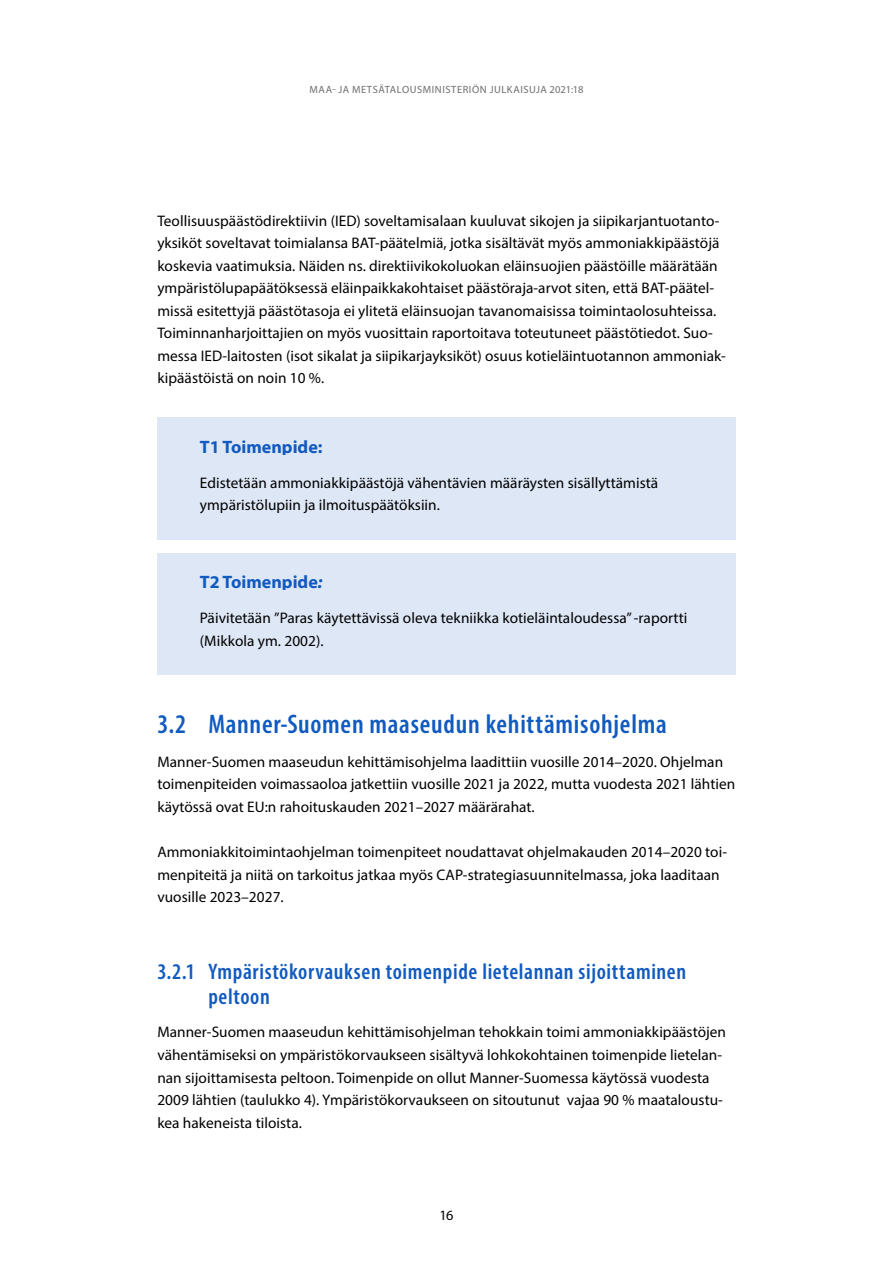
<style>
.page{position:relative;width:893px;height:1263px;background:#fff}
.page>*{position:absolute;margin:0;border:0;box-sizing:border-box;transform-origin:0 0}
.Otsikko_2{font:600 condensed 27px "Myriad Pro";letter-spacing:.025em;color:#115ac0}
.Otsikko_3{font:600 condensed 22.5px/25.5px "Myriad Pro";letter-spacing:.03em;color:#115ac0}
.laatikko-otsikko{font:700 18px "Myriad Pro";color:#115ac0}
._01_Leipä{font:15.3px/22.5px "Myriad Pro";letter-spacing:.005em;color:#000}
.Laatikkoteksti{font:15.3px/22.5px "Myriad Pro";letter-spacing:.005em;color:#000}
.t1{font:14.25px "Myriad Pro";color:#000}
.t2{font:10.5px "Myriad Pro";letter-spacing:.015em;color:#6e6e6d}
.s1{font-style:italic}
</style>
<div class="page">
<div style="left:157px;top:418px;width:579px;height:52px;background:#dee7f6"></div>
<div style="left:157px;top:455px;width:579px;height:85px;background:#dee7f6"></div>
<div style="left:157px;top:553px;width:579px;height:52px;background:#dee7f6"></div>
<div style="left:157px;top:590px;width:579px;height:85px;background:#dee7f6"></div>
<p class="t2" style="left:310px;top:83px;width:50px">Maa- jamets</p>
<p class="t2" style="left:378px;top:83px;width:14px">ätalousministeri</p>
<p class="t2" style="left:472px;top:83px;width:25px">ön julkaisuja</p>
<p class="t2" style="left:550px;top:83px;width:35px">2021:18</p>
<p class="_01_Leipä" style="left:157px;top:209px;width:570px">Teollisuuspäästödirektiivin (IED) soveltamisalaan kuuluvat sikojen ja siipikarjantuotanto&shy;yksiköt soveltavat toimialansa BAT-päätelmiä, jotka sisältävät myös ammoniakkipäästöjä koskevia vaatimuksia. Näiden ns. direktiivikokoluokan eläinsuojien päästöille määrätään ympäristölupapäätöksessä eläinpaikkakohtaiset päästöraja-arvot siten, että BAT-päätel&shy;missä esitettyjä päästötasoja ei ylitetä eläinsuojan tavanomaisissa toimintaolosuhteissa.<br>Toiminnanharjoittajien on myös vuosittain raportoitava toteutuneet päästötiedot. Suo&shy;messa IED-laitosten (isot sikalat ja siipikarjayksiköt) osuus kotieläintuotannon ammoniak&shy;kipäästöistä on noin 10 %.</p>
<p class="laatikko-otsikko" style="left:200px;top:435px;width:124px">T1 Toimenpide:</p>
<p class="Laatikkoteksti" style="left:200px;top:471px;width:460px">Edistetään ammoniakkipäästöjä vähentävien määräysten sisällyttämistä ympäristölupiin ja ilmoituspäätöksiin.</p>
<p class="laatikko-otsikko" style="left:200px;top:570px;width:124px">T2 Toimenpide<span class="s1">:</span></p>
<p class="Laatikkoteksti" style="left:200px;top:606px;width:489px">Päivitetään ”Paras käytettävissä oleva tekniikka kotieläintaloudessa” -raportti (Mikkola ym. 2002).</p>
<h2 class="Otsikko_2" style="left:157px;top:707px;width:511px">3.2 Manner-Suomen maaseudun kehittämisohjelma</h2>
<p class="_01_Leipä" style="left:157px;top:750px;width:580px">Manner-Suomen maaseudun kehittämisohjelma laadittiin vuosille 2014–2020. Ohjelman toimenpiteiden voimassaoloa jatkettiin vuosille 2021 ja 2022, mutta vuodesta 2021 lähtien käytössä ovat EU:n rahoituskauden 2021–2027 määrärahat.</p>
<p class="_01_Leipä" style="left:157px;top:840px;width:571px">Ammoniakkitoimintaohjelman toimenpiteet noudattavat ohjelmakauden 2014–2020 toi&shy;menpiteitä ja niitä on tarkoitus jatkaa myös CAP-strategiasuunnitelmassa, joka laaditaan vuosille 2023–2027.</p>
<h3 class="Otsikko_3" style="left:208px;top:958px;width:479px;text-indent:-51px">3.2.1 Ympäristökorvauksen toimenpide lietelannan sijoittaminen peltoon</h3>
<p class="_01_Leipä" style="left:157px;top:1021px;width:570px">Manner-Suomen maaseudun kehittämisohjelman tehokkain toimi ammoniakkipäästöjen vähentämiseksi on ympäristökorvaukseen sisältyvä lohkokohtainen toimenpide lietelan&shy;nan sijoittamisesta peltoon. Toimenpide on ollut Manner-Suomessa käytössä vuodesta 2009 lähtien (taulukko 4). Ympäristökorvaukseen on sitoutunut vajaa 90 % maataloustu&shy;kea hakeneista tiloista.</p>
<p class="t1" style="left:439px;top:1206px;width:16px">16</p>
</div>
